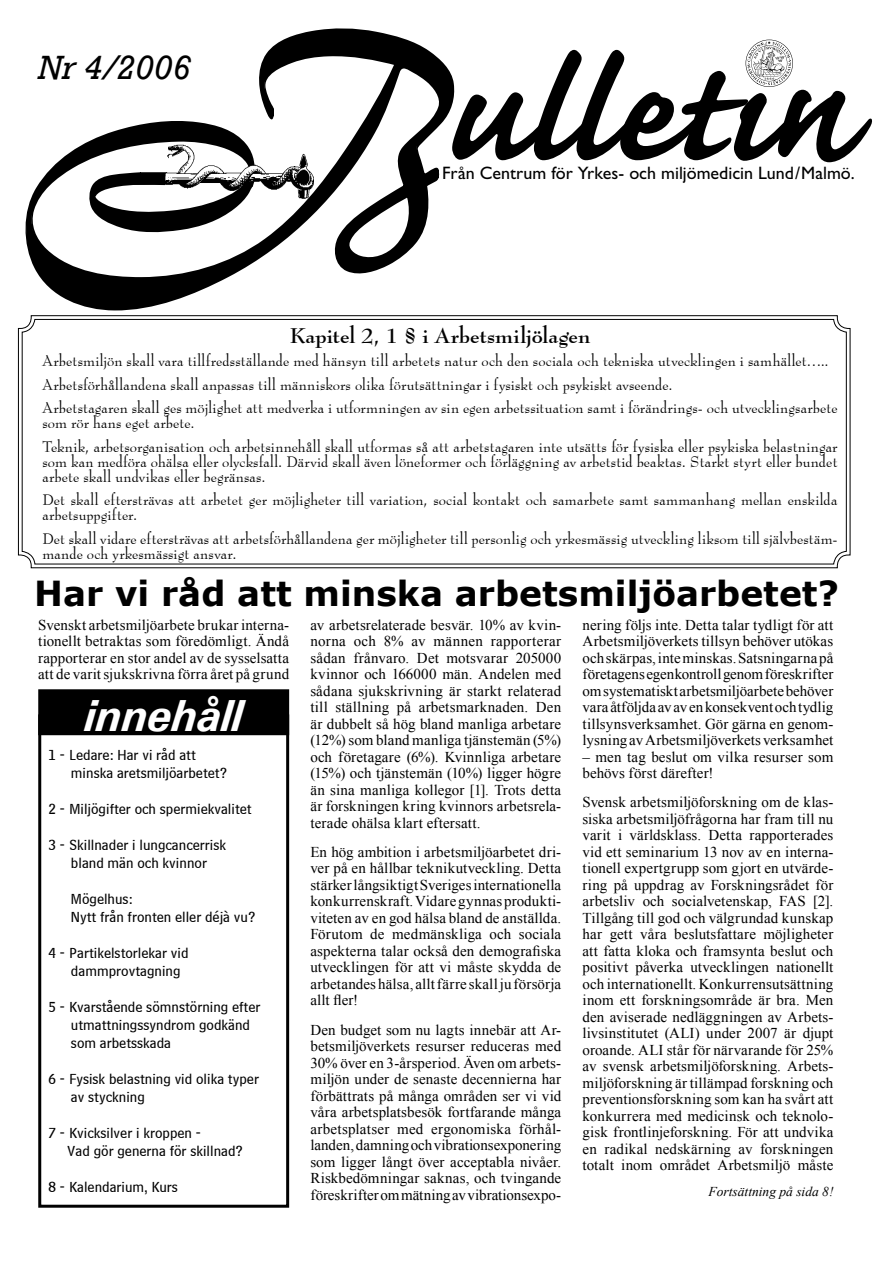
<style>
.page{position:relative;width:893px;height:1263px;background:#fff}
.page>*{position:absolute;margin:0;border:0;box-sizing:border-box;transform-origin:0 0}
.t1{font:700 184.5px "Caflisch Script";letter-spacing:-.005em;color:#000}
.t2{font:italic 700 45px "Univers";color:#fff}
.t3{font:700 34.5px "Verdana";color:#000}
.t4{font:italic 34.5px "Rockwell";color:#000}
.t5{font:700 21px "Bernhard Modern BT";color:#000}
.t6{font:18px "Gill Sans";color:#000}
.t7{font:15px/16.5px "Times New Roman";letter-spacing:.005em;color:#000;text-align:justify}
.t8{font:15px/23.5px "Bernhard Modern BT";letter-spacing:.01em;color:#000}
.t9{font:15px/18px "Bell Centennial BT Sub Caption";color:#000}
.t10{font:italic 13.5px "Times New Roman";color:#000}
</style>
<div class="page">
<svg style="left:18px;top:315px;width:833px;height:253px"></svg>
<div style="left:22px;top:319px;width:825px;height:245px;border:1px solid #000;border-radius:13px"></div>
<svg style="left:26px;top:28px;width:428px;height:282px"></svg>
<svg style="left:344px;top:189px;width:68px;height:83px"></svg>
<svg style="left:746px;top:40px;width:47px;height:47px"></svg>
<img style="left:165px;top:145px;width:149px;height:53px">
<svg style="left:93px;top:176px;width:161px;height:46px"></svg>
<div style="left:40px;top:691px;width:248px;height:43px;background:#000"></div>
<div style="left:38px;top:689px;width:251px;height:46px;border:3px solid #000"></div>
<div style="left:38px;top:714px;width:251px;height:494px;border:3px solid #000"></div>
<h3 class="t4" style="left:38px;top:47px;width:154px">Nr 4/2006</h3>
<h1 class="t1" style="left:443px;top:20px;width:407px">ulletin</h1>
<p class="t6" style="left:442px;top:162px;width:414px">Från Centrum för Yrkes- och miljömedicin Lund/Malmö.</p>
<h3 class="t5" style="left:290px;top:322px;width:302px">Kapitel 2, 1 § i Arbetsmiljölagen</h3>
<p class="t8" style="left:43px;top:349px;width:797px">Arbetsmiljön skall vara tillfredsställande med hänsyn till arbetets natur och den sociala och tekniska utvecklingen i samhället…..<br>Arbetsförhållandena skall anpassas till människors olika förutsättningar i fysiskt och psykiskt avseende.<br>Arbetstagaren skall ges möjlighet att medverka i utformningen av sin egen arbetssituation samt i förändrings- och utvecklingsarbete</p>
<p class="t8" style="left:43px;top:411px;width:796px">som rör hans eget arbete.<br>Teknik, arbetsorganisation och arbetsinnehåll skall utformas så att arbetstagaren inte utsätts för fysiska eller psykiska belastningar</p>
<p class="t8" style="left:43px;top:454px;width:796px;line-height:15px">som kan medföra ohälsa eller olycksfall. Därvid skall även löneformer och förläggning av arbetstid beaktas. Starkt styrt eller bundet arbete skall undvikas eller begränsas.</p>
<p class="t8" style="left:43px;top:492px;width:797px;line-height:15px">Det skall eftersträvas att arbetet ger möjligheter till variation, social kontakt och samarbete samt sammanhang mellan enskilda arbetsuppgifter.</p>
<p class="t8" style="left:43px;top:531px;width:797px;line-height:15px">Det skall vidare eftersträvas att arbetsförhållandena ger möjligheter till personlig och yrkesmässig utveckling liksom till självbestäm&shy;mande och yrkesmässigt ansvar.</p>
<h3 class="t3" style="left:34px;top:572px;width:806px">Har vi råd att minska arbetsmiljöarbetet?</h3>
<p class="t7" style="left:38px;top:616px;width:252px">Svenskt arbetsmiljöarbete brukar interna&shy;tionellt betraktas som föredömligt. Ändå rapporterar en stor andel av de sysselsatta att de varit sjukskrivna förra året på grund</p>
<h2 class="t2" style="left:85px;top:687px;width:159px">innehåll</h2>
<p class="t9" style="left:71px;top:745px;width:158px;text-indent:-22px">1 - Ledare: Har vi råd att minska aretsmiljöarbetet?</p>
<p class="t9" style="left:48px;top:799px;width:205px">2 - Miljögifter och spermiekvalitet</p>
<p class="t9" style="left:48px;top:835px;width:179px;text-align:center">3 - Skillnader i lungcancerrisk bland män och kvinnor</p>
<p class="t9" style="left:71px;top:889px;width:186px">Mögelhus:<br>Nytt från fronten eller déjà vu?</p>
<p class="t9" style="left:71px;top:943px;width:119px;text-indent:-22px">4 - Partikelstorlekar vid dammprovtagning</p>
<p class="t9" style="left:71px;top:997px;width:191px;text-indent:-22px">5 - Kvarstående sömnstörning efter utmattningssyndrom godkänd som arbetsskada</p>
<p class="t9" style="left:71px;top:1069px;width:190px;text-indent:-22px">6 - Fysisk belastning vid olika typer av styckning</p>
<p class="t9" style="left:67px;top:1123px;width:177px;text-indent:-19px">7 - Kvicksilver i kroppen -<br>Vad gör generna för skillnad?</p>
<p class="t9" style="left:48px;top:1177px;width:131px">8 - Kalendarium, Kurs</p>
<p class="t7" style="left:310px;top:616px;width:252px">av arbetsrelaterade besvär. 10% av kvin&shy;norna och 8% av männen rapporterar sådan frånvaro. Det motsvarar 205000 kvinnor och 166000 män. Andelen med sådana sjukskrivning är starkt relaterad till ställning på arbetsmarknaden. Den är dubbelt så hög bland manliga arbetare (12%) som bland manliga tjänstemän (5%) och företagare (6%). Kvinnliga arbetare (15%) och tjänstemän (10%) ligger högre än sina manliga kollegor [1]. Trots detta är forskningen kring kvinnors arbetsrela&shy;terade ohälsa klart eftersatt.</p>
<p class="t7" style="left:310px;top:843px;width:252px">En hög ambition i arbetsmiljöarbetet dri&shy;ver på en hållbar teknikutveckling. Detta stärker långsiktigt Sveriges internationella konkurrenskraft. Vidare gynnas produkti&shy;viteten av en god hälsa bland de anställda.<br>Förutom de medmänskliga och sociala aspekterna talar också den demografiska utvecklingen för att vi måste skydda de arbetandes hälsa, allt färre skall ju försörja allt fler!</p>
<p class="t7" style="left:310px;top:1021px;width:252px">Den budget som nu lagts innebär att Ar&shy;betsmiljöverkets resurser reduceras med 30% över en 3-årsperiod. Även om arbets&shy;miljön under de senaste decennierna har förbättrats på många områden ser vi vid våra arbetsplatsbesök fortfarande många arbetsplatser med ergonomiska förhål&shy;landen, damning och vibrationsexponering som ligger långt över acceptabla nivåer.<br>Riskbedömningar saknas, och tvingande föreskrifter om mätning av vibrationsexpo-</p>
<p class="t7" style="left:582px;top:616px;width:252px">nering följs inte. Detta talar tydligt för att Arbetsmiljöverkets tillsyn behöver utökas och skärpas, inte minskas. Satsningarna på företagens egenkontroll genom föreskrifter om systematiskt arbetsmiljöarbete behöver vara åtföljda av av en konsekvent och tydlig tillsynsverksamhet. Gör gärna en genom&shy;lysning av Arbetsmiljöverkets verksamhet</p>
<p class="t7" style="left:582px;top:748px;width:252px">– men tag beslut om vilka resurser som behövs först därefter!</p>
<p class="t7" style="left:582px;top:794px;width:252px">Svensk arbetsmiljöforskning om de klas&shy;siska arbetsmiljöfrågorna har fram till nu varit i världsklass. Detta rapporterades vid ett seminarium 13 nov av en interna&shy;tionell expertgrupp som gjort en utvärde&shy;ring på uppdrag av Forskningsrådet för arbetsliv och socialvetenskap, FAS [2].<br>Tillgång till god och välgrundad kunskap har gett våra beslutsfattare möjligheter att fatta kloka och framsynta beslut och positivt påverka utvecklingen nationellt och internationellt. Konkurrensutsättning inom ett forskningsområde är bra. Men den aviserade nedläggningen av Arbets&shy;livsinstitutet (ALI) under 2007 är djupt oroande. ALI står för närvarande för 25% av svensk arbetsmiljöforskning. Arbets&shy;miljöforskning är tillämpad forskning och preventionsforskning som kan ha svårt att konkurrera med medicinsk och teknolo&shy;gisk frontlinjeforskning. För att undvika en radikal nedskärning av forskningen totalt inom området Arbetsmiljö måste</p>
<p class="t10" style="left:709px;top:1182px;width:126px">Fortsättning på sida 8!</p>
</div>
